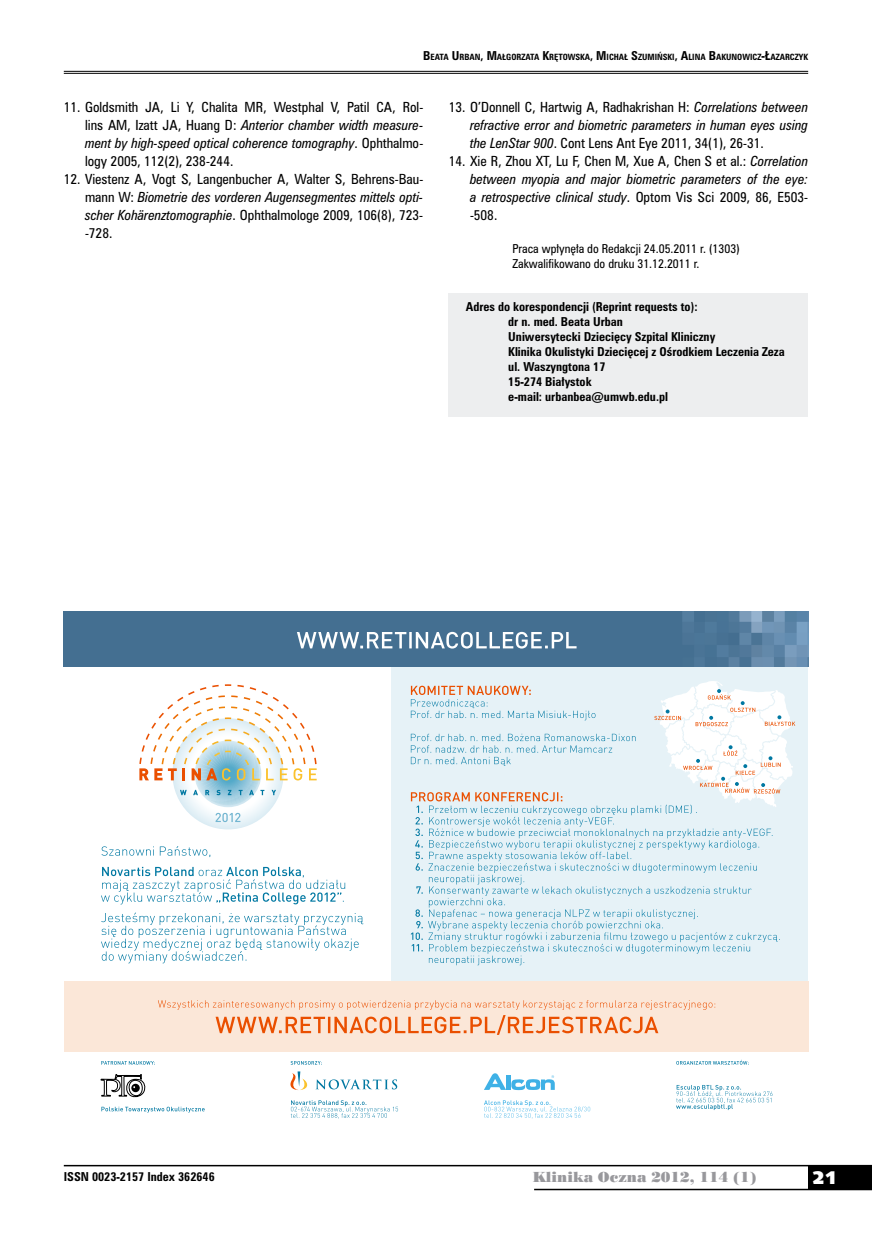
<style>
.page{position:relative;width:872px;height:1234px;background:#fff}
.page>*{position:absolute;margin:0;border:0;box-sizing:border-box;transform-origin:0 0}
.t1{font:18px "Humanst 531 U Blk PL";color:#fff}
.t2{font:13.5px "Poster Bodoni PL";color:#98989c}
.t3{font:12.75px/18px "Zurich Cn PL";color:#000;text-align:justify}
.t4{font:italic 12.75px/18px "Zurich Cn PL";color:#000;text-align:justify}
.t5{font:700 11.25px/15px "Zurich Cn PL";color:#000}
.t6{font:11.25px/15px "Zurich Cn PL";color:#000}
.t7{font:700 7.8px "Zurich Cn PL";color:#000}
.s1{font-size:11.25px}
.s2{font-style:italic}
.s3{font-style:normal}
</style>
<div class="page">
<div style="left:808px;top:1165px;width:64px;height:24px;background:#000"></div>
<hr style="left:64px;top:1164px;width:808px;height:2px;background:#000">
<hr style="left:534px;top:1188px;width:338px;height:1px;background:#000">
<hr style="left:64px;top:71px;width:744px;height:1px;background:#000">
<hr style="left:64px;top:73px;width:744px;height:1px;background:#000">
<div style="left:449px;top:293px;width:359px;height:123px;background:#edeeef"></div>
<div style="left:64px;top:980px;width:744px;height:71px;background:#fbe7d8"></div>
<div style="left:391px;top:666px;width:417px;height:314px;background:#e6f2f7"></div>
<svg style="left:172px;top:718px;width:111px;height:111px"></svg>
<svg style="left:139px;top:684px;width:178px;height:121px"></svg>
<svg style="left:215px;top:812px;width:25px;height:10px"></svg>
<svg style="left:101px;top:912px;width:262px;height:51px"></svg>
<svg style="left:101px;top:866px;width:244px;height:38px"></svg>
<svg style="left:101px;top:846px;width:109px;height:11px"></svg>
<svg style="left:158px;top:1000px;width:557px;height:34px"></svg>
<svg style="left:411px;top:681px;width:384px;height:284px"></svg>
<svg style="left:676px;top:1085px;width:96px;height:24px"></svg>
<svg style="left:676px;top:1059px;width:72px;height:5px"></svg>
<svg style="left:101px;top:1061px;width:104px;height:51px"></svg>
<svg style="left:290px;top:1061px;width:31px;height:3px"></svg>
<svg style="left:291px;top:1100px;width:107px;height:18px"></svg>
<svg style="left:290px;top:1071px;width:107px;height:18px"></svg>
<svg style="left:484px;top:1100px;width:106px;height:18px"></svg>
<svg style="left:484px;top:1073px;width:71px;height:16px"></svg>
<img style="left:64px;top:611px;width:744px;height:55px">
<svg style="left:297px;top:631px;width:279px;height:17px"></svg>
<p class="t7" style="left:423px;top:52px;width:386px"><span class="s1">B</span>EATA <span class="s1">U</span>RBAN<span class="s1">, M</span>AŁGORZATA <span class="s1">K</span>RĘTOWSKA<span class="s1">, M</span>ICHAŁ <span class="s1">S</span>ZUM IŃSKI<span class="s1">, A</span>LINA <span class="s1">B</span>AKU NOWICZ<span class="s1">-Ł</span>AZARCZYK</p>
<p class="t3" style="left:85px;top:97px;width:340px;text-indent:-21px">11. Goldsmith JA, Li Y, Chalita MR, Westphal V, Patil CA, Rol&shy;lins AM, Izatt JA, Huang D: <span class="s2">Anterior chamber width measure&shy;ment by high-speed optical coherence tomography</span>. Ophthalmo&shy;logy 2005, 112(2), 238-244.</p>
<p class="t3" style="left:85px;top:169px;width:340px;text-indent:-21px">12. Viestenz A, Vogt S, Langenbucher A, Walter S, Behrens-Bau&shy;mann W: <span class="s2">Biometrie des vorderen Augensegmentes mittels opti&shy;scher Kohärenztomographie</span>. Ophthalmologe 2009, 106(8), 723- -728.</p>
<p class="t4" style="left:470px;top:97px;width:340px;text-indent:-21px"><span class="s3">13. O’Donnell C, Hartwig A, Radhakrishan H:</span> Correlations between refractive error and biometric parameters in human eyes using the LenStar 900<span class="s3">. Cont Lens Ant Eye 2011, 34(1), 26-31.</span></p>
<p class="t4" style="left:470px;top:151px;width:340px;text-indent:-21px"><span class="s3">14. Xie R, Zhou XT, Lu F, Chen M, Xue A, Chen S et al.:</span> Correlation between myopia and major biometric parameters of the eye: a retrospective clinical study<span class="s3">. Optom Vis Sci 2009, 86, E503- -508.</span></p>
<p class="t6" style="left:512px;top:241px;width:229px">Praca wpłynęła do Redakcji 24.05.2011 r. (1303)<br>Zakwalifikowano do druku 31.12.2011 r.</p>
<p class="t5" style="left:508px;top:298px;width:278px;text-indent:-43px">Adres do korespondencji (Reprint requests to):<br>dr n. med. Beata Urban<br>Uniwersytecki Dziecięcy Szpital Kliniczny<br>Klinika Okulistyki Dziecięcej z Ośrodkiem Leczenia Zeza ul. Waszyngtona 17<br>15-274 Białystok<br>e-mail: urbanbea@umwb.edu.pl</p>
<p class="t5" style="left:64px;top:1168px;width:152px">ISSN 0023-2157 Index 362646</p>
<p class="t2" style="left:532px;top:1168px;width:225px">Klinika Oczna 2012, 114 (1)</p>
<h1 class="t1" style="left:812px;top:1165px;width:26px">21</h1>
</div>
